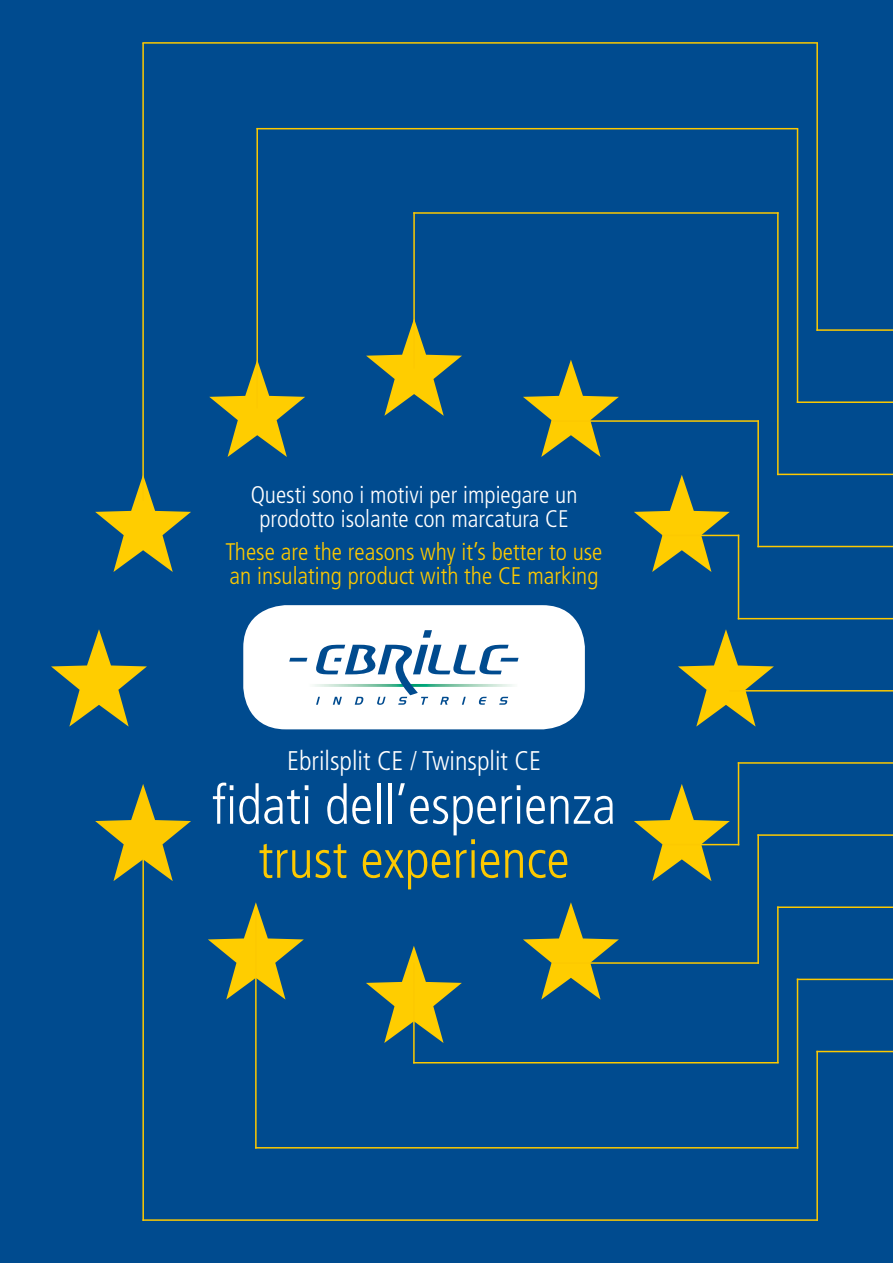
<style>
.page{position:relative;width:893px;height:1263px;background:#004b8f}
.page>*{position:absolute;margin:0;border:0;box-sizing:border-box;transform-origin:0 0}
.t1{font:300 condensed 54px "Frutiger";color:#fff}
.t2{font:300 condensed 54px "Frutiger";color:#fdc900}
.t3{font:300 condensed 27px "Frutiger";color:#fff}
.t4{font:300 condensed 24px/24px "Frutiger";color:#fdc900}
.t5{font:300 condensed 24px/24px "Frutiger";color:#fff;text-align:center}
</style>
<div class="page">
<div style="left:243px;top:605px;width:342px;height:124px;background:#fff;border-radius:43px"></div>
<hr style="left:307px;top:684px;width:211px;height:3px;background:#f9fcf9">
<svg style="left:289px;top:658px;width:18px;height:3px"></svg>
<svg style="left:423px;top:630px;width:9px;height:8px"></svg>
<svg style="left:316px;top:645px;width:202px;height:60px"></svg>
<svg style="left:366px;top:321px;width:96px;height:95px"></svg>
<svg style="left:209px;top:362px;width:96px;height:95px"></svg>
<svg style="left:95px;top:477px;width:96px;height:95px"></svg>
<svg style="left:634px;top:475px;width:96px;height:97px"></svg>
<svg style="left:678px;top:629px;width:96px;height:97px"></svg>
<svg style="left:51px;top:629px;width:96px;height:97px"></svg>
<svg style="left:95px;top:784px;width:96px;height:97px"></svg>
<svg style="left:208px;top:902px;width:96px;height:97px"></svg>
<svg style="left:523px;top:902px;width:96px;height:97px"></svg>
<svg style="left:366px;top:946px;width:96px;height:97px"></svg>
<svg style="left:634px;top:784px;width:96px;height:97px"></svg>
<svg style="left:523px;top:360px;width:96px;height:97px"></svg>
<hr style="left:662px;top:535px;width:77px;height:1px;background:#fdc900">
<hr style="left:551px;top:420px;width:208px;height:2px;background:#fdc900">
<hr style="left:142px;top:42px;width:676px;height:2px;background:#fdc900">
<hr style="left:256px;top:128px;width:542px;height:1px;background:#fdc900">
<hr style="left:413px;top:212px;width:366px;height:2px;background:#fdc900">
<hr style="left:663px;top:844px;width:76px;height:1px;background:#fdc900">
<hr style="left:552px;top:962px;width:207px;height:2px;background:#fdc900">
<hr style="left:413px;top:1062px;width:366px;height:1px;background:#fdc900">
<hr style="left:255px;top:1147px;width:543px;height:1px;background:#fdc900">
<hr style="left:142px;top:1219px;width:676px;height:2px;background:#fdc900">
<hr style="left:142px;top:43px;width:2px;height:458px;background:#fdc900">
<hr style="left:256px;top:128px;width:2px;height:280px;background:#fdc900">
<hr style="left:413px;top:212px;width:2px;height:157px;background:#fdc900">
<hr style="left:142px;top:816px;width:2px;height:405px;background:#fdc900">
<hr style="left:255px;top:912px;width:2px;height:236px;background:#fdc900">
<hr style="left:413px;top:963px;width:2px;height:100px;background:#fdc900">
<hr style="left:816px;top:329px;width:77px;height:2px;background:#fdc900">
<hr style="left:797px;top:401px;width:96px;height:2px;background:#fdc900">
<hr style="left:777px;top:474px;width:116px;height:1px;background:#fdc900">
<hr style="left:757px;top:546px;width:136px;height:1px;background:#fdc900">
<hr style="left:738px;top:618px;width:155px;height:1px;background:#fdc900">
<hr style="left:729px;top:690px;width:164px;height:1px;background:#fdc900">
<hr style="left:738px;top:762px;width:155px;height:2px;background:#fdc900">
<hr style="left:757px;top:834px;width:136px;height:2px;background:#fdc900">
<hr style="left:777px;top:906px;width:116px;height:2px;background:#fdc900">
<hr style="left:797px;top:979px;width:96px;height:1px;background:#fdc900">
<hr style="left:816px;top:1051px;width:77px;height:1px;background:#fdc900">
<hr style="left:816px;top:43px;width:2px;height:288px;background:#fdc900">
<hr style="left:816px;top:1051px;width:2px;height:170px;background:#fdc900">
<hr style="left:797px;top:979px;width:1px;height:169px;background:#fdc900">
<hr style="left:797px;top:129px;width:1px;height:274px;background:#fdc900">
<hr style="left:777px;top:212px;width:2px;height:263px;background:#fdc900">
<hr style="left:757px;top:420px;width:2px;height:127px;background:#fdc900">
<hr style="left:738px;top:535px;width:1px;height:84px;background:#fdc900">
<hr style="left:777px;top:906px;width:2px;height:157px;background:#fdc900">
<hr style="left:757px;top:834px;width:2px;height:130px;background:#fdc900">
<hr style="left:738px;top:762px;width:1px;height:83px;background:#fdc900">
<p class="t5" style="left:251px;top:483px;width:328px">Questi sono i motivi per impiegare un prodotto isolante con marcatura CE</p>
<p class="t4" style="left:226px;top:540px;width:378px">These are the reasons why it’s better to use an insulating product with the CE marking</p>
<p class="t3" style="left:287px;top:745px;width:256px">Ebrilsplit CE / Twinsplit CE</p>
<h1 class="t1" style="left:212px;top:774px;width:405px">fidati dell’esperienza</h1>
<h1 class="t2" style="left:259px;top:828px;width:313px">trust experience</h1>
</div>
